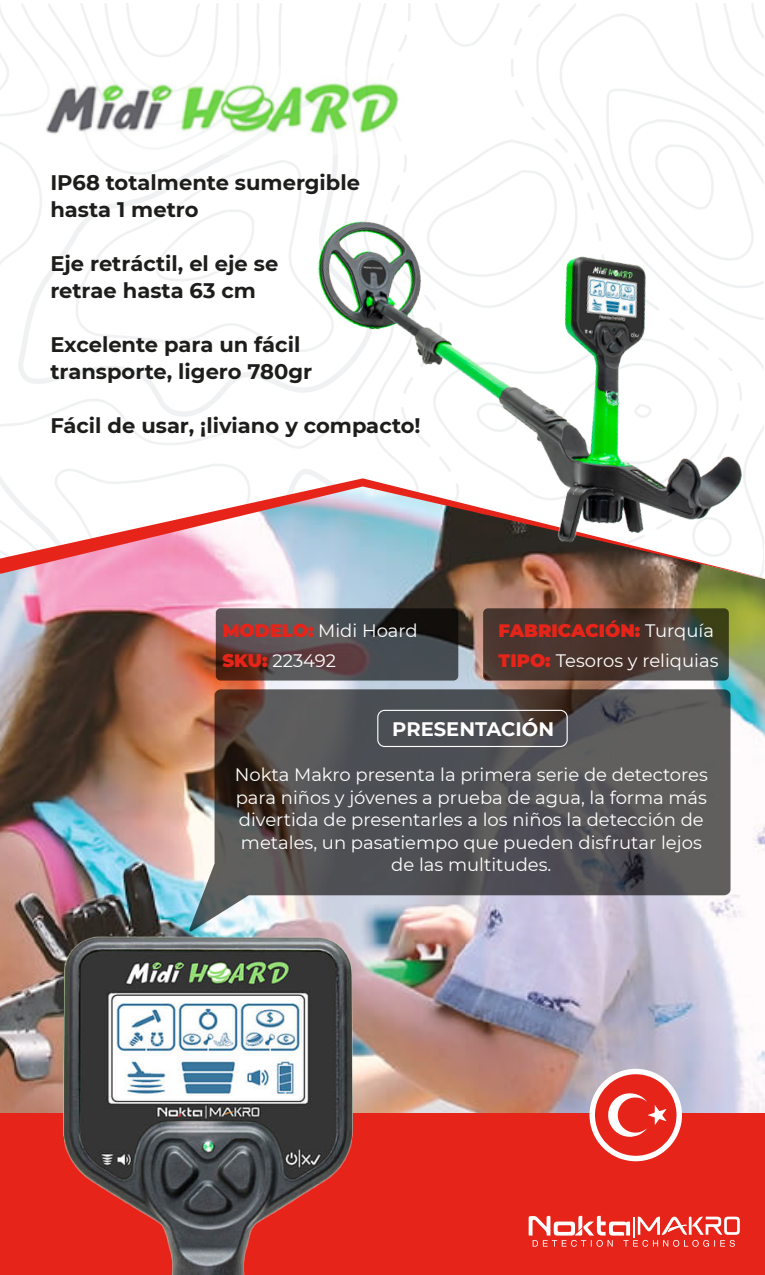
<style>
.page{position:relative;width:765px;height:1275px;background:#fff}
.page>*{position:absolute;margin:0;border:0;box-sizing:border-box;transform-origin:0 0}
.t1{font:700 21px/27px "Montserrat";color:#1d1d1b}
.t2{font:700 19.5px "Montserrat";color:#fff}
.t3{font:18px/22.5px "Montserrat";color:#fff}
.s1{font-weight:900;color:#e72419}
</style>
<div class="page">
<svg style="left:557px;top:4px;width:49px;height:189px"></svg>
<svg style="left:435px;top:3px;width:64px;height:44px"></svg>
<svg style="left:0;top:3px;width:261px;height:262px"></svg>
<svg style="left:397px;top:140px;width:184px;height:53px"></svg>
<svg style="left:17px;top:99px;width:359px;height:263px"></svg>
<svg style="left:606px;top:3px;width:158px;height:190px"></svg>
<img style="left:0;top:362px;width:764px;height:913px">
<svg style="left:483px;top:608px;width:246px;height:73px;fill:#4b362f"></svg>
<svg style="left:216px;top:608px;width:242px;height:73px"></svg>
<div style="left:377px;top:710px;width:191px;height:37px;border:1px solid #fff;border-radius:7px"></div>
<img style="left:34px;top:913px;width:344px;height:362px">
<img style="left:258px;top:193px;width:507px;height:395px">
<img style="left:39px;top:66px;width:370px;height:88px">
<p class="t1" style="left:50px;top:168px;width:311px">IP68 totalmente sumergible hasta 1 metro</p>
<p class="t1" style="left:50px;top:249px;width:229px">Eje retráctil, el eje se retrae hasta 63 cm</p>
<p class="t1" style="left:50px;top:330px;width:263px">Excelente para un fácil transporte, ligero 780gr</p>
<p class="t1" style="left:50px;top:411px;width:372px">Fácil de usar, ¡liviano y compacto!</p>
<p class="t3" style="left:222px;top:615px;width:197px;line-height:30px"><span class="s1">MODELO:</span> Midi Hoard<br><span class="s1">SKU:</span> 223492</p>
<p class="t3" style="left:499px;top:615px;width:221px;line-height:30px"><span class="s1">FABRICACIÓN:</span> Turquía<br><span class="s1">TIPO:</span> Tesoros y reliquias</p>
<p class="t2" style="left:392px;top:715px;width:163px">PRESENTACIÓN</p>
<p class="t3" style="left:235px;top:763px;width:475px;text-align:center">Nokta Makro presenta la primera serie de detectores para niños y jóvenes a prueba de agua, la forma más divertida de presentarles a los niños la detección de metales, un pasatiempo que pueden disfrutar lejos de las multitudes.</p>
</div>
